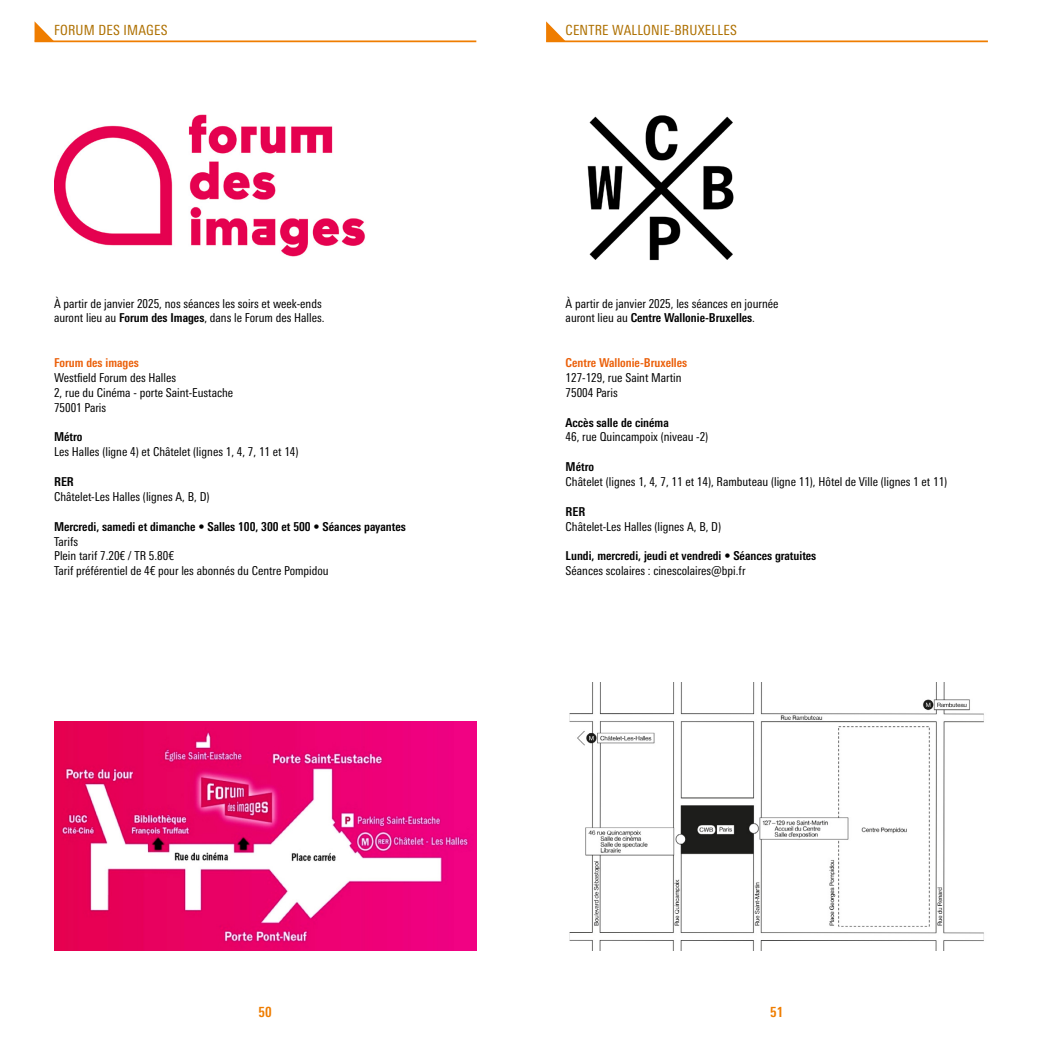
<style>
.page{position:relative;width:1042px;height:1042px;background:#fff}
.page>*{position:absolute;margin:0;border:0;box-sizing:border-box;transform-origin:0 0}
.t1{font:condensed 14px "Univers Next Pro";letter-spacing:.015em;color:#ae7001}
.t2{font:700 condensed 14px "Univers Next Pro";color:#ef7d00}
.t3{font:condensed 12.25px/14.9px "Univers Next Pro";color:#000}
.t4{font:700 condensed 12.25px "Univers Next Pro";color:#000}
.t5{font:700 condensed 12.25px "Univers Next Pro";color:#eb600a}
.s1{font-weight:700}
</style>
<div class="page">
<hr style="left:35px;top:40px;width:441px;height:2px;background:#ef7d00">
<svg style="left:35px;top:22px;width:19px;height:19px"></svg>
<hr style="left:546px;top:40px;width:442px;height:2px;background:#ef7d00">
<svg style="left:546px;top:21px;width:20px;height:20px"></svg>
<img style="left:54px;top:722px;width:422px;height:228px">
<img style="left:54px;top:114px;width:312px;height:143px">
<img style="left:587px;top:115px;width:147px;height:146px">
<img style="left:569px;top:682px;width:415px;height:268px">
<p class="t1" style="left:54px;top:22px;width:115px">FORUM DES IMAGES</p>
<p class="t1" style="left:566px;top:22px;width:173px">CENTRE WALLONIE-BRUXELLES</p>
<p class="t3" style="left:54px;top:296px;width:272px">À partir de janvier 2025, nos séances les soirs et week-ends auront lieu au <span class="s1">Forum des Images</span>, dans le Forum des Halles.</p>
<p class="t5" style="left:54px;top:355px;width:86px">Forum des images</p>
<p class="t3" style="left:54px;top:370px;width:181px">Westfield Forum des Halles<br>2, rue du Cinéma - porte Saint-Eustache<br>75001 Paris</p>
<p class="t4" style="left:54px;top:430px;width:30px">Métro</p>
<p class="t3" style="left:54px;top:444px;width:246px">Les Halles (ligne 4) et Châtelet (lignes 1, 4, 7, 11 et 14)</p>
<p class="t4" style="left:54px;top:474px;width:21px">RER</p>
<p class="t3" style="left:54px;top:489px;width:157px">Châtelet-Les Halles (lignes A, B, D)</p>
<p class="t4" style="left:54px;top:519px;width:353px">Mercredi, samedi et dimanche • Salles 100, 300 et 500 • Séances payantes</p>
<p class="t3" style="left:54px;top:534px;width:276px">Tarifs<br>Plein tarif 7.20€ / TR 5.80€<br>Tarif préférentiel de 4€ pour les abonnés du Centre Pompidou</p>
<p class="t3" style="left:566px;top:296px;width:214px">À partir de janvier 2025, les séances en journée auront lieu au <span class="s1">Centre Wallonie-Bruxelles</span>.</p>
<p class="t5" style="left:566px;top:355px;width:123px">Centre Wallonie-Bruxelles</p>
<p class="t3" style="left:566px;top:370px;width:117px">127-129, rue Saint Martin<br>75004 Paris</p>
<p class="t4" style="left:566px;top:415px;width:105px">Accès salle de cinéma</p>
<p class="t3" style="left:566px;top:429px;width:144px">46, rue Quincampoix (niveau -2)</p>
<p class="t4" style="left:566px;top:459px;width:30px">Métro</p>
<p class="t3" style="left:566px;top:474px;width:383px">Châtelet (lignes 1, 4, 7, 11 et 14), Rambuteau (ligne 11), Hôtel de Ville (lignes 1 et 11)</p>
<p class="t4" style="left:566px;top:504px;width:21px">RER</p>
<p class="t3" style="left:566px;top:519px;width:157px">Châtelet-Les Halles (lignes A, B, D)</p>
<p class="t4" style="left:566px;top:549px;width:252px">Lundi, mercredi, jeudi et vendredi • Séances gratuites</p>
<p class="t3" style="left:566px;top:563px;width:181px">Séances scolaires : cinescolaires@bpi.fr</p>
<p class="t2" style="left:259px;top:1003px;width:15px">50</p>
<p class="t2" style="left:770px;top:1003px;width:15px">51</p>
</div>
